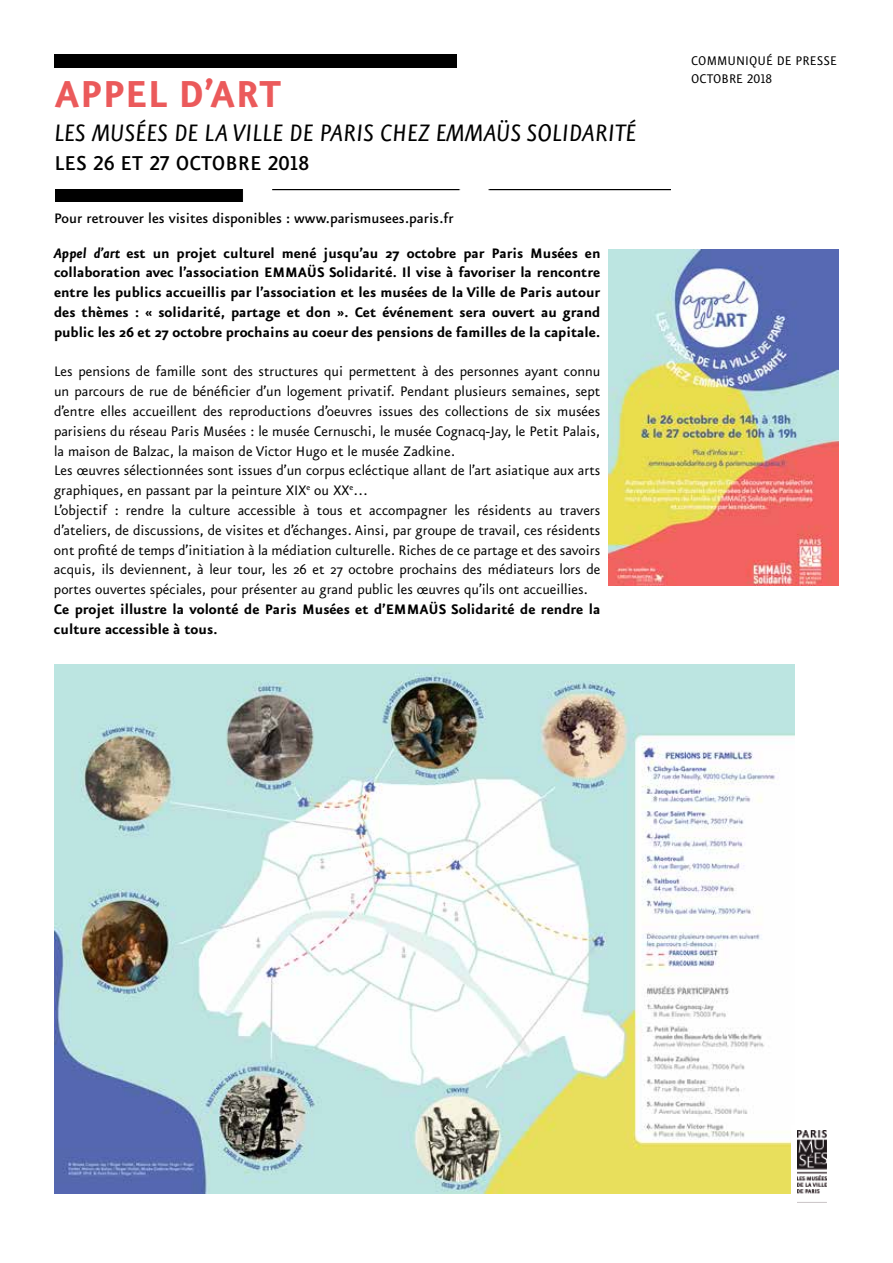
<style>
.page{position:relative;width:893px;height:1263px;background:#fff}
.page>*{position:absolute;margin:0;border:0;box-sizing:border-box;transform-origin:0 0}
.t1{font:700 45px "Eureka Sans Pro";letter-spacing:.01em;color:#eb5a5b}
.t2{font:italic 28.5px "Eureka Sans Pro";letter-spacing:.01em;color:#000}
.t3{font:500 24px "Eureka Sans Pro";letter-spacing:.01em;color:#000}
.t4{font:16.5px/19.8px "Eureka Sans Pro";color:#000}
.t5{font:700 16.5px/19.8px "Eureka Sans Pro";color:#000;text-align:justify}
.t6{font:500 16.5px/35.1px "Eureka Sans Pro";color:#000}
.t7{font:15px/18px "Eureka Sans Pro";letter-spacing:.01em;color:#000}
.s1{font-weight:700;font-style:italic}
.s2{font-weight:700}
</style>
<div class="page">
<img style="left:55px;top:190px;width:616px;height:11px">
<div style="left:55px;top:54px;width:401px;height:13px;background:#000"></div>
<img style="left:609px;top:249px;width:230px;height:337px">
<img style="left:54px;top:665px;width:741px;height:529px">
<img style="left:797px;top:1130px;width:30px;height:73px">
<h1 class="t1" style="left:54px;top:66px;width:228px">APPEL D’ART</h1>
<h2 class="t2" style="left:54px;top:116px;width:583px">LES MUSÉES DE LA VILLE DE PARIS CHEZ EMMAÜS SOLIDARITÉ</h2>
<h3 class="t3" style="left:54px;top:149px;width:256px">LES 26 ET 27 OCTOBRE 2018</h3>
<p class="t6" style="left:54px;top:200px;width:548px">Pour retrouver les visites disponibles : www.parismusees.paris.fr<br><span class="s1">Appel d’art</span> <span class="s2">est un projet culturel mené jusqu’au 27 octobre par Paris Musées en</span></p>
<p class="t5" style="left:54px;top:262px;width:548px">collaboration avec l’association EMMAÜS Solidarité. Il vise à favoriser la rencontre entre les publics accueillis par l’association et les musées de la Ville de Paris autour des thèmes : « solidarité, partage et don ». Cet événement sera ouvert au grand public les 26 et 27 octobre prochains au coeur des pensions de familles de la capitale.</p>
<p class="t4" style="left:54px;top:362px;width:548px">Les pensions de famille sont des structures qui permettent à des personnes ayant connu un parcours de rue de bénéficier d’un logement privatif. Pendant plusieurs semaines, sept d’entre elles accueillent des reproductions d’oeuvres issues des collections de six musées parisiens du réseau Paris Musées : le musée Cernuschi, le musée Cognacq-Jay, le Petit Palais, la maison de Balzac, la maison de Victor Hugo et le musée Zadkine.<br>Les œuvres sélectionnées sont issues d’un corpus ecléctique allant de l’art asiatique aux arts graphiques, en passant par la peinture XIX<sup>e</sup> ou XX<sup>e</sup>…<br>L’objectif : rendre la culture accessible à tous et accompagner les résidents au travers d’ateliers, de discussions, de visites et d’échanges. Ainsi, par groupe de travail, ces résidents ont profité de temps d’initiation à la médiation culturelle. Riches de ce partage et des savoirs acquis, ils deviennent, à leur tour, les 26 et 27 octobre prochains des médiateurs lors de portes ouvertes spéciales, pour présenter au grand public les œuvres qu’ils ont accueillies.</p>
<p class="t5" style="left:54px;top:599px;width:548px">Ce projet illustre la volonté de Paris Musées et d’EMMAÜS Solidarité de rendre la culture accessible à tous.</p>
<p class="t7" style="left:691px;top:51px;width:147px">COMMUNIQUÉ DE PRESSE<br>OCTOBRE 2018</p>
</div>
